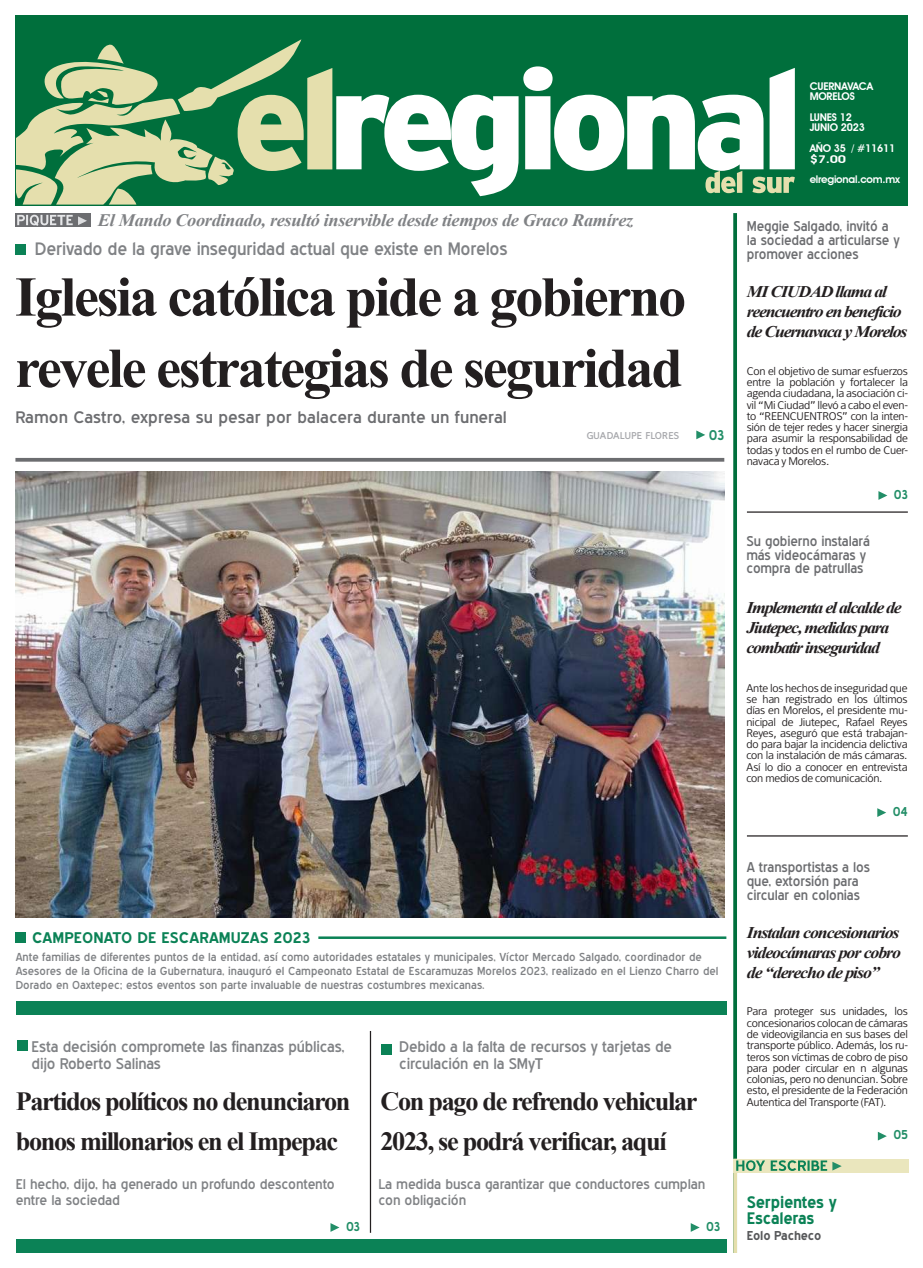
<style>
.page{position:relative;width:923px;height:1268px;background:#fff}
.page>*{position:absolute;margin:0;border:0;box-sizing:border-box;transform-origin:0 0}
.t1{font:700 56.25px/71.2px "Times New Roman";letter-spacing:-.04em;color:#231f20}
.t2{font:700 26.25px/40px "Times New Roman";letter-spacing:-.05em;color:#231f20}
.t3{font:italic 700 17.5px "Times New Roman";letter-spacing:-.02em;color:#808285;scale:1.05 1}
.t4{font:17.5px "Blue Highway";letter-spacing:-.015em;color:#808285;scale:1.05 1}
.t5{font:italic 700 16.25px/20px "Times New Roman";letter-spacing:-.07em;color:#231f20;scale:1.1 1}
.t6{font:16.25px "Blue Highway";color:#6c6d70;scale:1.1 1}
.t7{font:700 16.25px/15.6px "Blue Highway";letter-spacing:-.015em;color:#0b8256;scale:1.05 1}
.t8{font:15px/17.5px "Blue Highway";letter-spacing:-.015em;color:#808285;scale:1.05 1}
.t9{font:700 15px "Blue Highway";color:#0b8256;scale:1.1 1}
.t10{font:13.75px/13.8px "Blue Highway";letter-spacing:-.01em;color:#6c6d70}
.t11{font:13.75px/16.2px "Blue Highway";letter-spacing:-.01em;color:#808285;scale:1.05 1}
.t12{font:700 13.75px "Blue Highway";color:#228e67}
.t13{font:700 12.5px "Blue Highway";letter-spacing:-.015em;color:#57585a;scale:1.05 1}
.t14{font:700 12.5px "Blue Highway";letter-spacing:-.035em;color:#228e67}
.t15{font:11.25px/11.2px "Fran Klein";letter-spacing:-.02em;color:#231f20;text-align:justify}
.t16{font:11.25px/13.8px "Blue Highway";color:#808285;scale:1.05 1}
.t17{font:600 10.62px/10.4px "Avant Garde IT Cby BT";letter-spacing:-.02em;color:#fff}
.t18{font:700 10px "Fran Klein";color:#a8a9ad;scale:1.05 1}
</style>
<div class="page">
<svg style="left:15px;top:213px;width:75px;height:14px"></svg>
<div style="left:15px;top:244px;width:10px;height:10px;background:#0b8256"></div>
<div style="left:16px;top:932px;width:10px;height:11px;background:#0b8256"></div>
<div style="left:382px;top:1043px;width:10px;height:11px;background:#0b8256"></div>
<svg style="left:733px;top:213px;width:4px;height:945px;background:#107848"></svg>
<svg style="left:733px;top:1172px;width:4px;height:80px"></svg>
<svg style="left:696px;top:430px;width:9px;height:9px"></svg>
<hr style="left:15px;top:458px;width:709px;height:3px;background:#6c6d70">
<div style="left:16px;top:1001px;width:710px;height:14px;background:#0b8256"></div>
<div style="left:16px;top:1239px;width:710px;height:14px;background:#0b8256"></div>
<svg style="left:17px;top:215px;width:70px;height:11px"></svg>
<hr style="left:318px;top:936px;width:408px;height:3px;background:#0b8256">
<div style="left:17px;top:1040px;width:10px;height:10px;background:#0b8256"></div>
<svg style="left:330px;top:1223px;width:9px;height:8px"></svg>
<svg style="left:690px;top:1223px;width:9px;height:8px"></svg>
<hr style="left:370px;top:1031px;width:1px;height:201px;background:#231f20">
<svg style="left:878px;top:491px;width:9px;height:9px"></svg>
<hr style="left:747px;top:511px;width:160px;height:1px;background:#231f20">
<div style="left:733px;top:1158px;width:175px;height:14px;background:#eae6bd"></div>
<svg style="left:736px;top:1160px;width:106px;height:11px"></svg>
<div style="left:15px;top:15px;width:893px;height:190px;background:#006f3c"></div>
<svg style="left:301px;top:68px;width:31px;height:102px"></svg>
<svg style="left:336px;top:66px;width:458px;height:130px"></svg>
<svg style="left:16px;top:39px;width:285px;height:166px"></svg>
<svg style="left:705px;top:171px;width:89px;height:22px"></svg>
<hr style="left:747px;top:835px;width:160px;height:1px;background:#231f20">
<svg style="left:877px;top:1132px;width:9px;height:8px"></svg>
<svg style="left:877px;top:808px;width:9px;height:9px"></svg>
<img style="left:16px;top:471px;width:708px;height:446px">
<h3 class="t3" style="left:98px;top:208px;width:511px">El Mando Coordinado, resultó inservible desde tiempos de Graco Ramírez</h3>
<h3 class="t4" style="left:35px;top:238px;width:451px">Derivado de la grave inseguridad actual que existe en Morelos</h3>
<h1 class="t1" style="left:15px;top:259px;width:672px">Iglesia católica pide a gobierno revele estrategias de seguridad</h1>
<h3 class="t6" style="left:15px;top:407px;width:448px">Ramon Castro, expresa su pesar por balacera durante un funeral</h3>
<p class="t18" style="left:586px;top:429px;width:90px">GUADALUPE FLORES</p>
<p class="t12" style="left:709px;top:427px;width:17px">03</p>
<h3 class="t9" style="left:32px;top:928px;width:254px">CAMPEONATO DE ESCARAMUZAS 2023</h3>
<p class="t16" style="left:16px;top:950px;width:670px">Ante familias de diferentes puntos de la entidad, así como autoridades estatales y municipales, Víctor Mercado Salgado, coordinador de<br>Asesores de la Oficina de la Gubernatura, inauguró el Campeonato Estatal de Escaramuzas Morelos 2023, realizado en el Lienzo Charro del<br>Dorado en Oaxtepec; estos eventos son parte invaluable de nuestras costumbres mexicanas.</p>
<h3 class="t8" style="left:32px;top:1037px;width:300px">Esta decisión compromete las finanzas públicas, dijo Roberto Salinas</h3>
<h3 class="t8" style="left:399px;top:1037px;width:261px">Debido a la falta de recursos y tarjetas de circulación en la SMyT</h3>
<h2 class="t2" style="left:16px;top:1080px;width:336px">Partidos políticos no denunciaron bonos millonarios en el Impepac</h2>
<h2 class="t2" style="left:380px;top:1080px;width:318px">Con pago de refrendo vehicular<br>2023, se podrá verificar, aquí</h2>
<p class="t11" style="left:16px;top:1176px;width:305px">El hecho, dijo, ha generado un profundo descontento entre la sociedad</p>
<p class="t11" style="left:378px;top:1176px;width:313px">La medida busca garantizar que conductores cumplan con obligación</p>
<p class="t14" style="left:346px;top:1218px;width:16px">03</p>
<p class="t14" style="left:706px;top:1218px;width:16px">03</p>
<p class="t17" style="left:809px;top:81px;width:65px">CUERNAVACA<br>MORELOS</p>
<p class="t17" style="left:809px;top:112px;width:57px">LUNES 12<br>JUNIO 2023</p>
<p class="t17" style="left:809px;top:143px;width:87px">AÑO 35 / #11611 $7.00</p>
<p class="t17" style="left:809px;top:174px;width:92px">elregional.com.mx</p>
<p class="t10" style="left:746px;top:219px;width:154px">Meggie Salgado, invitó a la sociedad a articularse y promover acciones</p>
<h3 class="t5" style="left:746px;top:281px;width:148px">MI CIUDAD llama al reencuentro en beneficio de Cuernavaca y Morelos</h3>
<p class="t15" style="left:746px;top:365px;width:163px">Con el objetivo de sumar esfuerzos entre la población y fortalecer la agenda ciudadana, la asociación ci&shy;vil “Mi Ciudad” llevó a cabo el even&shy;to “REENCUENTROS” con la inten&shy;sión de tejer redes y hacer sinergia para asumir la responsabilidad de todas y todos en el rumbo de Cuer&shy;navaca y Morelos.</p>
<p class="t14" style="left:894px;top:487px;width:16px">03</p>
<p class="t10" style="left:746px;top:534px;width:125px">Su gobierno instalará más videocámaras y compra de patrullas</p>
<h3 class="t5" style="left:746px;top:597px;width:143px">Implementa el alcalde de<br>Jiutepec, medidas para combatir inseguridad</h3>
<p class="t15" style="left:746px;top:682px;width:163px">Ante los hechos de inseguridad que se han registrado en los últimos días en Morelos, el presidente mu&shy;nicipal de Jiutepec, Rafael Reyes Reyes, aseguró que está trabajan&shy;do para bajar la incidencia delictiva con la instalación de más cámaras.<br>Así lo dio a conocer en entrevista con medios de comunicación.</p>
<p class="t14" style="left:892px;top:804px;width:16px">04</p>
<p class="t10" style="left:746px;top:860px;width:125px">A transportistas a los que, extorsión para circular en colonias</p>
<h3 class="t5" style="left:746px;top:922px;width:142px;text-align:justify">Instalan concesionarios videocámaras por cobro de “derecho de piso”</h3>
<p class="t15" style="left:746px;top:1006px;width:163px">Para proteger sus unidades, los concesionarios colocan de cámaras de videovigilancia en sus bases del transporte público. Además, los ru&shy;teros son víctimas de cobro de piso para poder circular en n algunas colonias, pero no denuncian. Sobre esto, el presidente de la Federación Autentica del Transporte (FAT).</p>
<p class="t14" style="left:893px;top:1127px;width:16px">05</p>
<h3 class="t7" style="left:746px;top:1194px;width:87px">Serpientes y<br>Escaleras</h3>
<p class="t13" style="left:746px;top:1227px;width:73px">Eolo Pacheco</p>
</div>
